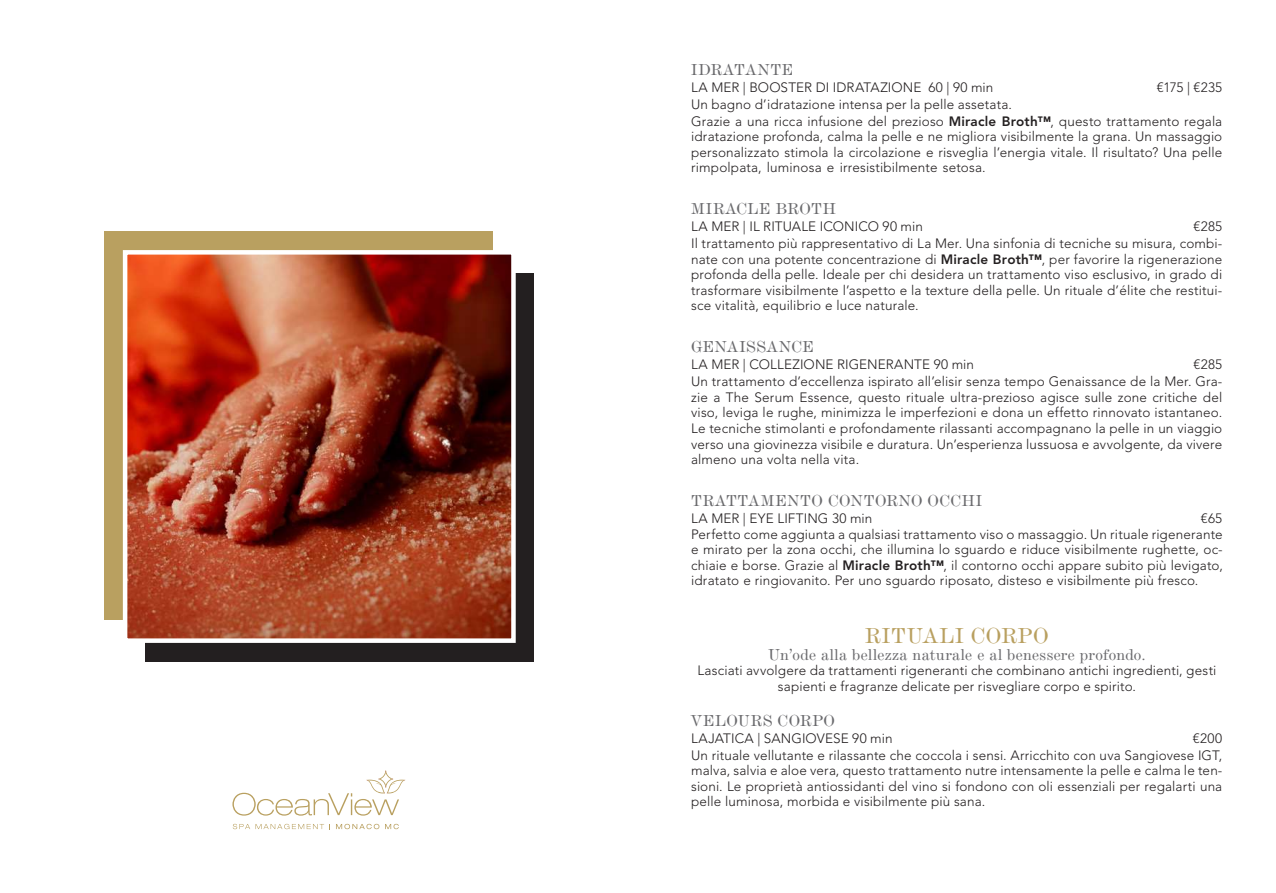
<style>
.page{position:relative;width:1276px;height:893px;background:#fff}
.page>*{position:absolute;margin:0;border:0;box-sizing:border-box;transform-origin:0 0}
.t1{font:22.5px "De Vinne BT Text";letter-spacing:.03em;color:#b9a060}
.t2{font:16.5px "De Vinne BT Text";letter-spacing:.03em;color:#6b6b6e}
.t3{font:300 13.5px/15.5px "Avenir LT Std";letter-spacing:.01em;color:#231f20;text-align:justify}
.s1{font-weight:800}
</style>
<div class="page">
<div style="left:104px;top:231px;width:388px;height:388px;background:#b9a060"></div>
<div style="left:146px;top:273px;width:388px;height:388px;background:#231f20"></div>
<img style="left:128px;top:255px;width:383px;height:383px">
<div style="left:123px;top:250px;width:393px;height:393px;border:4px solid #fff"></div>
<svg style="left:232px;top:770px;width:173px;height:46px"></svg>
<svg style="left:233px;top:824px;width:91px;height:5px"></svg>
<svg style="left:385px;top:824px;width:14px;height:5px"></svg>
<svg style="left:336px;top:824px;width:43px;height:5px"></svg>
<p class="t2" style="left:691px;top:59px;width:104px">IDRATANTE</p>
<p class="t3" style="left:691px;top:79px;width:304px">LA MER | BOOSTER DI IDRATAZIONE 60 | 90 min</p>
<p class="t3" style="left:1157px;top:79px;width:67px">€175 | €235</p>
<p class="t3" style="left:691px;top:96px;width:532px;line-height:17px">Un bagno d’idratazione intensa per la pelle assetata.<br>Grazie a una ricca infusione del prezioso <span class="s1">Miracle Broth™</span>, questo trattamento regala</p>
<p class="t3" style="left:691px;top:129px;width:533px">idratazione profonda, calma la pelle e ne migliora visibilmente la grana. Un massaggio personalizzato stimola la circolazione e risveglia l’energia vitale. Il risultato? Una pelle rimpolpata, luminosa e irresistibilmente setosa.</p>
<p class="t2" style="left:691px;top:199px;width:146px">MIRACLE BROTH</p>
<p class="t3" style="left:691px;top:219px;width:233px">LA MER | IL RITUALE ICONICO 90 min</p>
<p class="t3" style="left:691px;top:218px;width:533px;line-height:17px;text-align:right">€285<br>Il trattamento più rappresentativo di La Mer. Una sinfonia di tecniche su misura, combi-</p>
<p class="t3" style="left:691px;top:251px;width:533px">nate con una potente concentrazione di <span class="s1">Miracle Broth™</span>, per favorire la rigenerazione profonda della pelle. Ideale per chi desidera un trattamento viso esclusivo, in grado di trasformare visibilmente l’aspetto e la texture della pelle. Un rituale d’élite che restitui&shy;sce vitalità, equilibrio e luce naturale.</p>
<p class="t2" style="left:691px;top:337px;width:124px">GENAISSANCE</p>
<p class="t3" style="left:691px;top:357px;width:284px">LA MER | COLLEZIONE RIGENERANTE 90 min</p>
<p class="t3" style="left:691px;top:356px;width:532px;line-height:17px;text-align:right">€285<br>Un trattamento d’eccellenza ispirato all’elisir senza tempo Genaissance de la Mer. Gra-</p>
<p class="t3" style="left:691px;top:390px;width:532px">zie a The Serum Essence, questo rituale ultra-prezioso agisce sulle zone critiche del viso, leviga le rughe, minimizza le imperfezioni e dona un effetto rinnovato istantaneo.<br>Le tecniche stimolanti e profondamente rilassanti accompagnano la pelle in un viaggio verso una giovinezza visibile e duratura. Un’esperienza lussuosa e avvolgente, da vivere almeno una volta nella vita.</p>
<p class="t2" style="left:691px;top:491px;width:292px">TRATTAMENTO CONTORNO OCCHI</p>
<p class="t3" style="left:691px;top:511px;width:183px">LA MER | EYE LIFTING 30 min</p>
<p class="t3" style="left:691px;top:511px;width:533px;text-indent:509px">€65<br>Perfetto come aggiunta a qualsiasi trattamento viso o massaggio. Un rituale rigenerante e mirato per la zona occhi, che illumina lo sguardo e riduce visibilmente rughette, oc&shy;chiaie e borse. Grazie al <span class="s1">Miracle Broth™</span>, il contorno occhi appare subito più levigato, idratato e ringiovanito. Per uno sguardo riposato, disteso e visibilmente più fresco.</p>
<h1 class="t1" style="left:865px;top:622px;width:185px">RITUALI CORPO</h1>
<p class="t2" style="left:768px;top:644px;width:379px">Un’ode alla bellezza naturale e al benessere profondo.</p>
<p class="t3" style="left:697px;top:663px;width:520px;text-align:center">Lasciati avvolgere da trattamenti rigeneranti che combinano antichi ingredienti, gesti sapienti e fragranze delicate per risvegliare corpo e spirito.</p>
<p class="t2" style="left:691px;top:710px;width:145px">VELOURS CORPO</p>
<p class="t3" style="left:691px;top:730px;width:203px">LAJATICA | SANGIOVESE 90 min</p>
<p class="t3" style="left:691px;top:730px;width:533px;line-height:17px;text-align:right">€200<br>Un rituale vellutante e rilassante che coccola i sensi. Arricchito con uva Sangiovese IGT,</p>
<p class="t3" style="left:691px;top:763px;width:533px">malva, salvia e aloe vera, questo trattamento nutre intensamente la pelle e calma le ten&shy;sioni. Le proprietà antiossidanti del vino si fondono con oli essenziali per regalarti una pelle luminosa, morbida e visibilmente più sana.</p>
</div>
